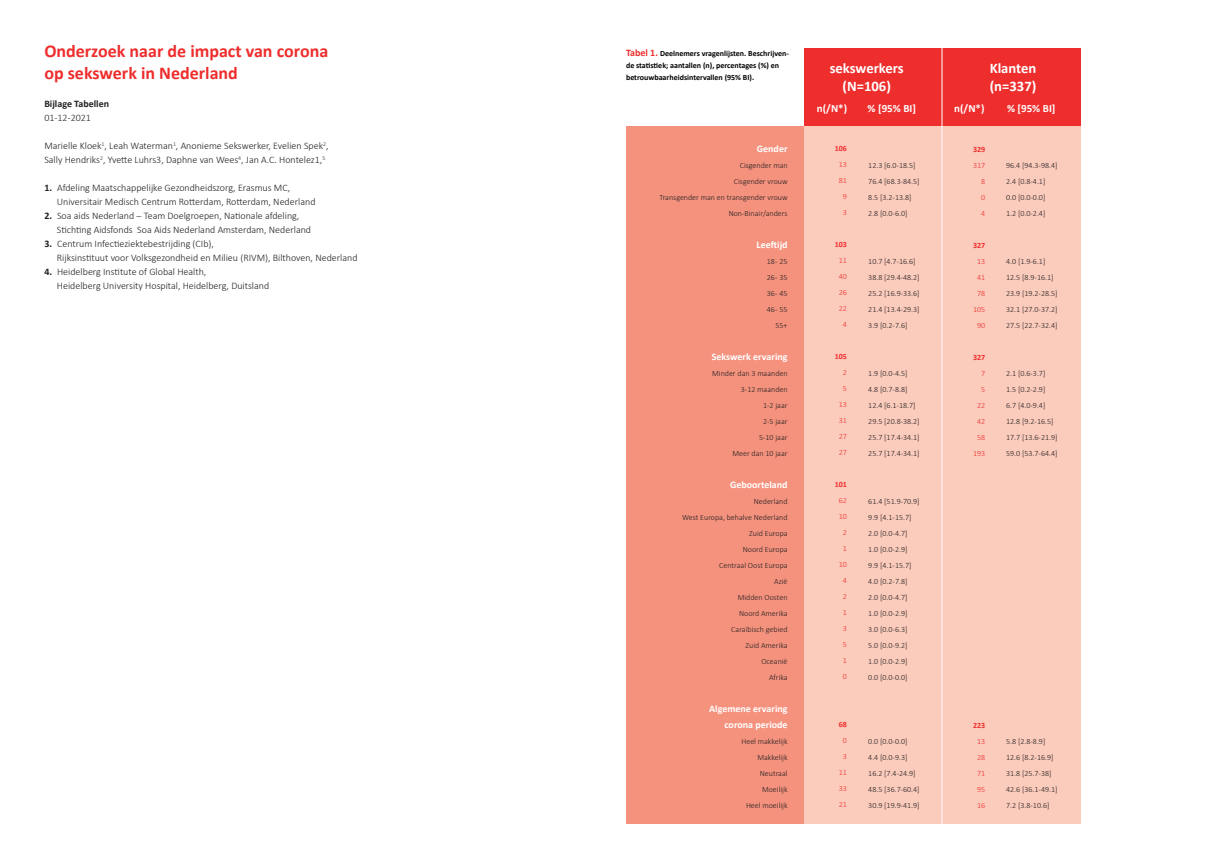
<style>
.page{position:relative;width:1208px;height:859px;background:#fff}
.page>*{position:absolute;margin:0;border:0;box-sizing:border-box;transform-origin:0 0}
.t1{font:700 18px/22px "Calibri";color:#ee2d2d}
.t2{font:700 14.6px/17.6px "Calibri";color:#fff;text-align:center}
.t3{font:700 11px "Calibri";color:#fff}
.t4{font:300 10px/14px "Calibri";color:#231f20}
.t5{font:700 10px/16px "Calibri";color:#fff;text-align:right}
.t6{font:700 10px "Calibri";color:#231f20}
.t7{font:700 9px "Calibri";color:#fff}
.t8{font:300 8px/16px "Calibri";color:#231f20}
.t9{font:700 8px/12px "Calibri";color:#000001}
.t10{font:300 8px/16px "Calibri";color:#ee2d2d;text-align:center}
.t11{font:700 8px "Calibri";color:#ee2d2d}
.s1{font-weight:700}
.s2{font-size:10px;color:#ee2d2d}
</style>
<div class="page">
<div style="left:626px;top:126px;width:178px;height:697px;background:#f5927e"></div>
<div style="left:804px;top:126px;width:276px;height:697px;background:#fbcbbc"></div>
<div style="left:804px;top:48px;width:276px;height:78px;background:#ee2d2d"></div>
<hr style="left:941px;top:37px;width:1px;height:801px;background:#fff">
<h1 class="t1" style="left:44px;top:40px;width:285px">Onderzoek naar de impact van corona op sekswerk in Nederland</h1>
<p class="t6" style="left:44px;top:97px;width:66px">Bijlage Tabellen</p>
<p class="t4" style="left:44px;top:111px;width:48px">01-12-2021</p>
<p class="t4" style="left:44px;top:139px;width:286px">Marielle Kloek<sup>1</sup>, Leah Waterman<sup>1</sup>, Anonieme Sekswerker, Evelien Spek<sup>2</sup>,<br>Sally Hendriks<sup>2</sup>, Yvette Luhrs3, Daphne van Wees<sup>4</sup>, Jan A.C. Hontelez1,<sup>5</sup></p>
<p class="t4" style="left:57px;top:181px;width:260px;text-indent:-12px"><span class="s1">1.</span> Afdeling Maatschappelijke Gezondheidszorg, Erasmus MC,<br>Universitair Medisch Centrum Rotterdam, Rotterdam, Nederland</p>
<p class="t4" style="left:57px;top:209px;width:256px;text-indent:-12px"><span class="s1">2.</span> Soa aids Nederland – Team Doelgroepen, Nationale afdeling,<br>Stichting Aidsfonds Soa Aids Nederland Amsterdam, Nederland</p>
<p class="t4" style="left:57px;top:237px;width:302px;text-indent:-12px"><span class="s1">3.</span> Centrum Infectieziektebestrijding (CIb),<br>Rijksinstituut voor Volksgezondheid en Milieu (RIVM), Bilthoven, Nederland</p>
<p class="t4" style="left:57px;top:265px;width:214px;text-indent:-12px"><span class="s1">4.</span> Heidelberg Institute of Global Health,<br>Heidelberg University Hospital, Heidelberg, Duitsland</p>
<p class="t9" style="left:626px;top:48px;width:164px"><span class="s2">Tabel 1.</span> Deelnemers vragenlijsten. Beschrijven&shy;de statistiek; aantallen (n), percentages (%) en betrouwbaarheidsintervallen (95% BI).</p>
<h2 class="t2" style="left:829px;top:59px;width:76px">sekswerkers (N=106)</h2>
<h2 class="t2" style="left:989px;top:59px;width:48px;text-align:left">Klanten (n=337)</h2>
<p class="t7" style="left:795px;top:65px;width:110px">(01- 01-2019 tm 31 -12-2019)</p>
<h3 class="t3" style="left:797px;top:105px;width:92px">n(/N*) % [95% BI]</h3>
<h3 class="t3" style="left:929px;top:105px;width:92px">n(/N*) % [95% BI]</h3>
<h3 class="t3" style="left:817px;top:100px;width:32px">n(/N*)</h3>
<h3 class="t3" style="left:867px;top:100px;width:50px">% [95% BI]</h3>
<h3 class="t3" style="left:954px;top:100px;width:32px">n(/N*)</h3>
<h3 class="t3" style="left:1007px;top:100px;width:50px">% [95% BI]</h3>
<p class="t5" style="left:757px;top:140px;width:32px">Gender</p>
<p class="t8" style="left:659px;top:157px;width:130px;text-align:right">Cisgender man<br>Cisgender vrouw<br>Transgender man en transgender vrouw<br>Non-Binair/anders</p>
<p class="t5" style="left:756px;top:236px;width:32px">Leeftijd</p>
<p class="t8" style="left:766px;top:253px;width:22px;text-align:right">18 - 25<br>26 - 35<br>36 - 45<br>46 - 55<br>55+</p>
<p class="t5" style="left:712px;top:348px;width:77px">Sekswerk ervaring</p>
<p class="t8" style="left:712px;top:365px;width:77px;text-align:right">Minder dan 3 maanden<br>3-12 maanden<br>1-2 jaar<br>2-5 jaar<br>5-10 jaar<br>Meer dan 10 jaar</p>
<p class="t5" style="left:730px;top:476px;width:59px">Geboorteland</p>
<p class="t8" style="left:682px;top:493px;width:107px;text-align:right">Nederland<br>West Europa, behalve Nederland<br>Zuid Europa<br>Noord Europa<br>Centraal Oost Europa<br>Azië<br>Midden Oosten<br>Noord Amerika<br>Caraïbisch gebied<br>Zuid Amerika<br>Oceanië<br>Afrika</p>
<p class="t5" style="left:709px;top:700px;width:80px">Algemene ervaring corona periode</p>
<p class="t8" style="left:741px;top:733px;width:48px;text-align:right">Heel makkelijk<br>Makkelijk<br>Neutraal<br>Moeilijk<br>Heel moeilijk</p>
<p class="t11" style="left:835px;top:143px;width:14px">106</p>
<p class="t10" style="left:839px;top:156px;width:10px">13<br>81<br>9<br>3</p>
<p class="t11" style="left:835px;top:239px;width:14px">103</p>
<p class="t10" style="left:839px;top:252px;width:10px">11<br>40<br>26<br>22<br>4</p>
<p class="t11" style="left:835px;top:351px;width:14px">105</p>
<p class="t10" style="left:839px;top:364px;width:10px">2<br>5<br>13<br>31<br>27<br>27</p>
<p class="t11" style="left:835px;top:479px;width:14px">101</p>
<p class="t10" style="left:839px;top:492px;width:10px">62<br>10<br>2<br>1<br>10<br>4<br>2<br>1<br>3<br>5<br>1<br>0</p>
<p class="t11" style="left:839px;top:719px;width:10px">68</p>
<p class="t10" style="left:839px;top:732px;width:10px">0<br>3<br>11<br>33<br>21</p>
<p class="t8" style="left:868px;top:157px;width:53px">12.3 [6.0-18.5]<br>76.4 [68.3-84.5]<br>8.5 [3.2-13.8]<br>2.8 [0.0-6.0]</p>
<p class="t8" style="left:868px;top:253px;width:53px">10.7 [4.7-16.6]<br>38.8 [29.4-48.2]<br>25.2 [16.9-33.6]<br>21.4 [13.4-29.3]<br>3.9 [0.2-7.6]</p>
<p class="t8" style="left:868px;top:365px;width:53px">1.9 [0.0-4.5]<br>4.8 [0.7-8.8]<br>12.4 [6.1-18.7]<br>29.5 [20.8-38.2]<br>25.7 [17.4-34.1]<br>25.7 [17.4-34.1]</p>
<p class="t8" style="left:868px;top:493px;width:53px">61.4 [51.9-70.9]<br>9.9 [4.1-15.7]<br>2.0 [0.0-4.7]<br>1.0 [0.0-2.9]<br>9.9 [4.1-15.7]<br>4.0 [0.2-7.8]<br>2.0 [0.0-4.7]<br>1.0 [0.0-2.9]<br>3.0 [0.0-6.3]<br>5.0 [0.0-9.2]<br>1.0 [0.0-2.9]<br>0.0 [0.0-0.0]</p>
<p class="t8" style="left:868px;top:733px;width:53px">0.0 [0.0-0.0]<br>4.4 [0.0-9.3]<br>16.2 [7.4-24.9]<br>48.5 [36.7-60.4]<br>30.9 [19.9-41.9]</p>
<p class="t11" style="left:973px;top:143px;width:14px">329</p>
<p class="t10" style="left:981px;top:157px;width:6px;text-align:justify;text-indent:-8px">317<br>8<br>0<br>4</p>
<p class="t11" style="left:973px;top:239px;width:14px">327</p>
<p class="t10" style="left:973px;top:253px;width:14px">13<br>41<br>78<br>105<br>90</p>
<p class="t11" style="left:973px;top:351px;width:14px">327</p>
<p class="t10" style="left:973px;top:365px;width:14px;text-align:right">7<br>5<br>22<br>42<br>58<br>193</p>
<p class="t8" style="left:1006px;top:157px;width:53px">96.4 [94.3-98.4]<br>2.4 [0.8-4.1]<br>0.0 [0.0-0.0]<br>1.2 [0.0-2.4]</p>
<p class="t8" style="left:1006px;top:253px;width:53px">4.0 [1.9-6.1]<br>12.5 [8.9-16.1]<br>23.9 [19.2-28.5]<br>32.1 [27.0-37.2]<br>27.5 [22.7-32.4]</p>
<p class="t8" style="left:1006px;top:365px;width:53px">2.1 [0.6-3.7]<br>1.5 [0.2-2.9]<br>6.7 [4.0-9.4]<br>12.8 [9.2-16.5]<br>17.7 [13.6-21.9]<br>59.0 [53.7-64.4]</p>
<p class="t11" style="left:973px;top:719px;width:14px">223</p>
<p class="t10" style="left:977px;top:733px;width:10px;text-align:justify">13<br>28<br>71<br>95<br>16</p>
<p class="t8" style="left:1006px;top:733px;width:53px">5.8 [2.8-8.9]<br>12.6 [8.2-16.9]<br>31.8 [25.7-38]<br>42.6 [36.1-49.1]<br>7.2 [3.8-10.6]</p>
</div>
